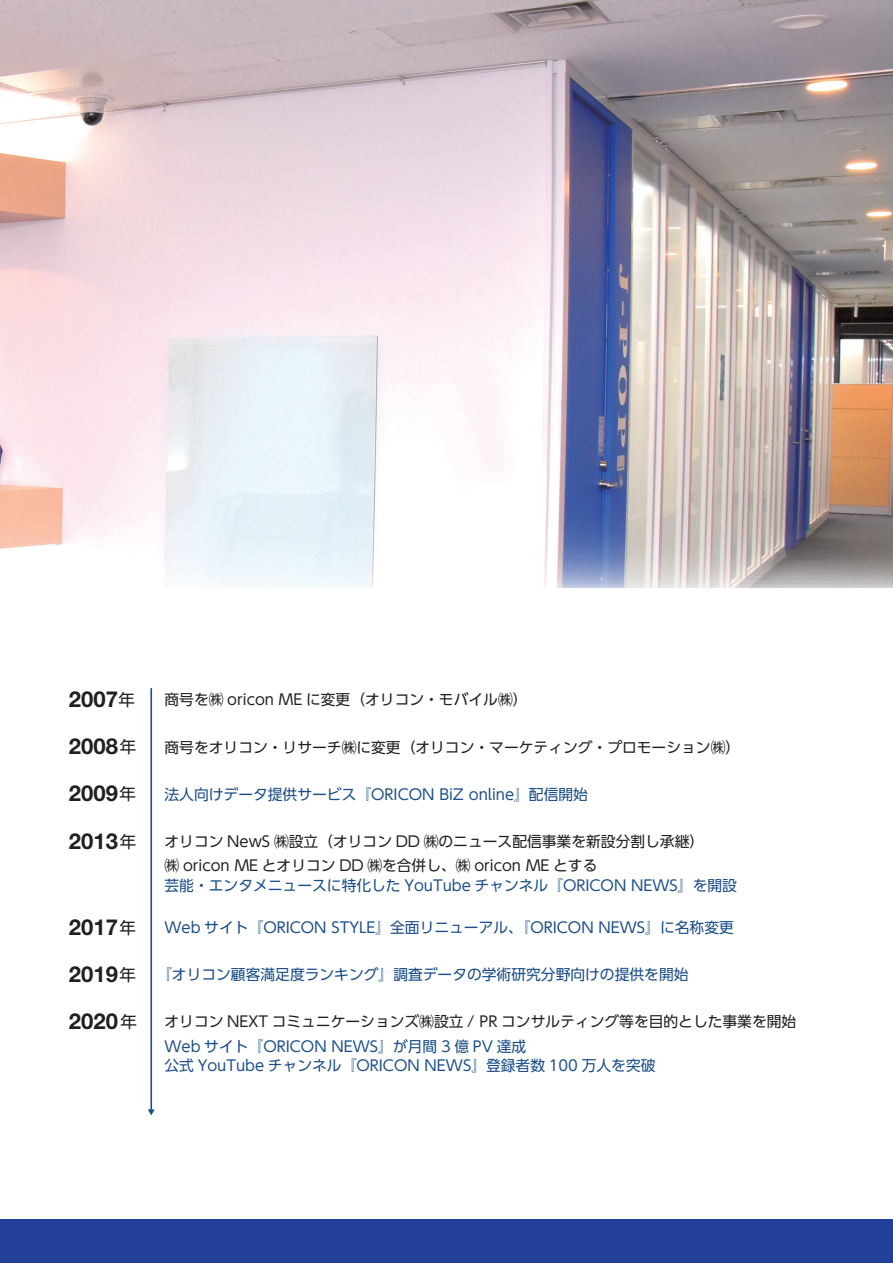
<style>
.page{position:relative;width:893px;height:1263px;background:#fff}
.page>*{position:absolute;margin:0;border:0;box-sizing:border-box;transform-origin:0 0}
.t1{font:700 22.05px "Helvetica Neue LT Std";color:#231f20}
.t2{font:14.7px/19.4px "UD Shin Go Pro";color:#1b4e88}
.t3{font:14.7px/24.2px "UD Shin Go Pro";color:#231f20}
.s1{font-family:"UD Shin Go Pro";font-weight:400;font-size:16.5px}
</style>
<div class="page">
<img style="left:0;top:0;width:893px;height:588px">
<div style="left:0;top:1219px;width:893px;height:44px;background:#223f99"></div>
<svg style="left:148px;top:1109px;width:7px;height:6px"></svg>
<hr style="left:150px;top:689px;width:2px;height:422px;background:#1b4e88">
<h1 class="t1" style="left:69px;top:685px;width:68px">2007<span class="s1">年</span></h1>
<p class="t3" style="left:165px;top:687px;width:364px">商号を㈱ oricon ME に変更（オリコン・モバイル㈱）</p>
<h1 class="t1" style="left:69px;top:733px;width:69px">2008<span class="s1">年</span></h1>
<p class="t3" style="left:165px;top:734px;width:577px">商号をオリコン・リサーチ㈱に変更（オリコン・マーケティング・プロモーション㈱）</p>
<h1 class="t1" style="left:69px;top:780px;width:69px">2009<span class="s1">年</span></h1>
<p class="t2" style="left:165px;top:784px;width:425px">法人向けデータ提供サービス『ORICON BiZ online』配信開始</p>
<h1 class="t1" style="left:69px;top:827px;width:69px">2013<span class="s1">年</span></h1>
<p class="t3" style="left:165px;top:829px;width:541px">オリコン NewS ㈱設立（オリコン DD ㈱のニュース配信事業を新設分割し承継）㈱ oricon ME とオリコン DD ㈱を合併し、㈱ oricon ME とする</p>
<p class="t2" style="left:165px;top:875px;width:574px">芸能・エンタメニュースに特化した YouTube チャンネル『ORICON NEWS』を開設</p>
<h1 class="t1" style="left:69px;top:913px;width:69px">2017<span class="s1">年</span></h1>
<p class="t2" style="left:165px;top:917px;width:571px">Web サイト『ORICON STYLE』全面リニューアル、『ORICON NEWS』に名称変更</p>
<h1 class="t1" style="left:69px;top:960px;width:69px">2019<span class="s1">年</span></h1>
<p class="t2" style="left:157px;top:964px;width:533px">『オリコン顧客満足度ランキング』調査データの学術研究分野向けの提供を開始</p>
<h1 class="t1" style="left:69px;top:1007px;width:69px">2020<span class="s1">年</span></h1>
<p class="t3" style="left:165px;top:1009px;width:633px">オリコン NEXT コミュニケーションズ㈱設立 / PR コンサルティング等を目的とした事業を開始</p>
<p class="t2" style="left:165px;top:1036px;width:492px">Web サイト『ORICON NEWS』が月間 3 億 PV 達成<br>公式 YouTube チャンネル『ORICON NEWS』登録者数 100 万人を突破</p>
</div>
